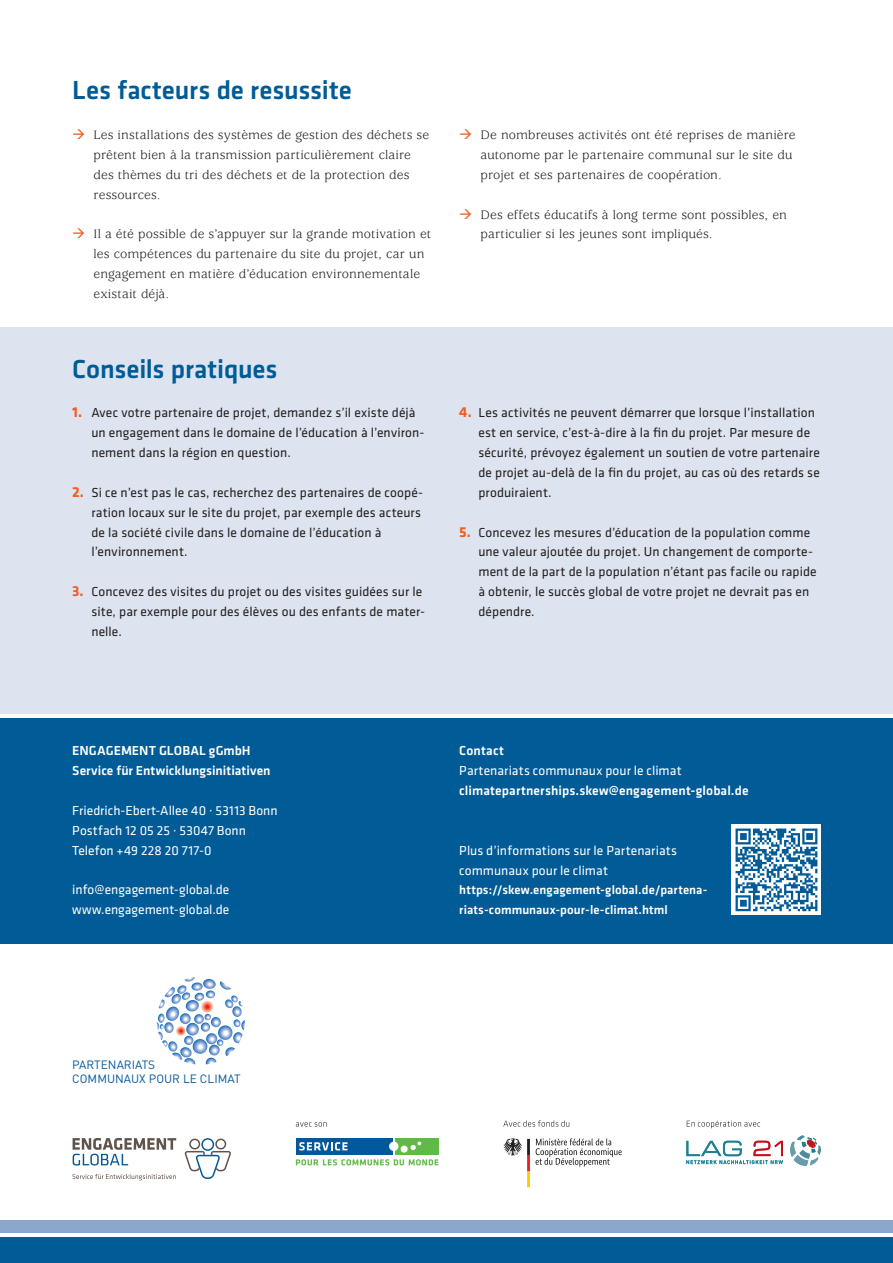
<style>
.page{position:relative;width:893px;height:1263px;background:#fff}
.page>*{position:absolute;margin:0;border:0;box-sizing:border-box;transform-origin:0 0}
.t1{font:500 27px "Klavika";letter-spacing:-.005em;color:#005b97}
.t2{font:13.5px/19.8px "Klavika";letter-spacing:.005em;color:#231f20}
.t3{font:13.5px/19.8px "Usherwood Std";letter-spacing:.01em;color:#231f20}
.t4{font:13.5px/19.8px "Klavika";color:#fff}
.t5{font:500 13.5px/19.8px "Klavika";letter-spacing:.005em;color:#fff}
.t6{font:500 12.75px/20px "Klavika";letter-spacing:.01em;color:#fff}
.t7{font:11.85px/14.2px "DIN Pro";color:#01589c}
.s1{color:#f25d21}
.s2{font-weight:700;font-size:15px;color:#f25d21}
.s3{font-weight:400}
</style>
<div class="page">
<div style="left:0;top:327px;width:893px;height:387px;background:#dde4f0"></div>
<div style="left:0;top:1237px;width:893px;height:26px;background:#005b97"></div>
<div style="left:0;top:1220px;width:893px;height:13px;background:#8da7cc"></div>
<div style="left:0;top:719px;width:893px;height:225px;background:#005b97"></div>
<img style="left:731px;top:825px;width:90px;height:89px">
<svg style="left:687px;top:1120px;width:73px;height:8px"></svg>
<div style="left:296px;top:1138px;width:97px;height:16px;background:#01589c"></div>
<div style="left:395px;top:1138px;width:43px;height:16px;background:#60bb46"></div>
<div style="left:389px;top:1141px;width:9px;height:10px;background:#fff;border-radius:50%"></div>
<div style="left:401px;top:1145px;width:7px;height:7px;background:#fff;border-radius:50%"></div>
<svg style="left:410px;top:1141px;width:11px;height:9px"></svg>
<svg style="left:299px;top:1142px;width:48px;height:8px"></svg>
<svg style="left:296px;top:1159px;width:142px;height:6px"></svg>
<svg style="left:296px;top:1122px;width:31px;height:5px"></svg>
<svg style="left:185px;top:1138px;width:46px;height:41px"></svg>
<svg style="left:73px;top:1138px;width:103px;height:27px"></svg>
<svg style="left:72px;top:1174px;width:104px;height:6px"></svg>
<svg style="left:503px;top:1120px;width:66px;height:7px"></svg>
<svg style="left:536px;top:1138px;width:86px;height:28px"></svg>
<svg style="left:503px;top:1138px;width:27px;height:49px"></svg>
<svg style="left:157px;top:977px;width:88px;height:87px"></svg>
<svg style="left:686px;top:1140px;width:97px;height:24px"></svg>
<svg style="left:790px;top:1135px;width:31px;height:31px"></svg>
<h1 class="t1" style="left:72px;top:76px;width:281px">Les facteurs de resussite</h1>
<p class="t3" style="left:94px;top:125px;width:337px;text-indent:-21px"><span class="s1">→</span> Les installations des systèmes de gestion des déchets se prêtent bien à la transmission particulièrement claire des thèmes du tri des déchets et de la protection des ressources.</p>
<p class="t3" style="left:94px;top:225px;width:339px;text-indent:-21px"><span class="s1">→</span> Il a été possible de s’appuyer sur la grande motivation et les compétences du partenaire du site du projet, car un engagement en matière d’éducation environnementale existait déjà.</p>
<h1 class="t1" style="left:72px;top:354px;width:207px">Conseils pratiques</h1>
<p class="t2" style="left:91px;top:403px;width:335px;text-indent:-19px"><span class="s2">1.</span> Avec votre partenaire de projet, demandez s’il existe déjà un engagement dans le domaine de l’éducation à l’environ&shy;nement dans la région en question.</p>
<p class="t2" style="left:91px;top:483px;width:333px;text-indent:-19px"><span class="s2">2.</span> Si ce n’est pas le cas, recherchez des partenaires de coopé&shy;ration locaux sur le site du projet, par exemple des acteurs de la société civile dans le domaine de l’éducation à l’environnement.</p>
<p class="t2" style="left:91px;top:582px;width:335px;text-indent:-19px"><span class="s2">3.</span> Concevez des visites du projet ou des visites guidées sur le site, par exemple pour des élèves ou des enfants de mater&shy;nelle.</p>
<p class="t3" style="left:480px;top:125px;width:317px;text-indent:-21px"><span class="s1">→</span> De nombreuses activités ont été reprises de manière autonome par le partenaire communal sur le site du projet et ses partenaires de coopération.</p>
<p class="t3" style="left:480px;top:205px;width:308px;text-indent:-21px"><span class="s1">→</span> Des effets éducatifs à long terme sont possibles, en particulier si les jeunes sont impliqués.</p>
<p class="t2" style="left:478px;top:403px;width:343px;text-indent:-19px"><span class="s2">4.</span> Les activités ne peuvent démarrer que lorsque l’installation est en service, c’est-à-dire à la fin du projet. Par mesure de sécurité, prévoyez également un soutien de votre partenaire de projet au-delà de la fin du projet, au cas où des retards se produiraient.</p>
<p class="t2" style="left:478px;top:522px;width:340px;text-indent:-19px"><span class="s2">5.</span> Concevez les mesures d’éducation de la population comme une valeur ajoutée du projet. Un changement de comporte&shy;ment de la part de la population n’étant pas facile ou rapide à obtenir, le succès global de votre projet ne devrait pas en dépendre.</p>
<p class="t5" style="left:72px;top:741px;width:200px">ENGAGEMENT GLOBAL gGmbH<br>Service für Entwicklungsinitiativen</p>
<p class="t4" style="left:72px;top:801px;width:207px">Friedrich-Ebert-Allee 40 · 53113 Bonn<br>Postfach 12 05 25 · 53047 Bonn<br>Telefon +49 228 20 717-0</p>
<p class="t4" style="left:72px;top:880px;width:159px">info@engagement-global.de www.engagement-global.de</p>
<p class="t5" style="left:459px;top:741px;width:291px">Contact<br><span class="s3">Partenariats communaux pour le climat </span>climatepartnerships.skew@engagement-global.de</p>
<p class="t4" style="left:459px;top:840px;width:219px">Plus d’informations sur le Partenariats communaux pour le climat</p>
<p class="t6" style="left:459px;top:880px;width:250px">https://skew.engagement-global.de/partena&shy;riats-communaux-pour-le-climat.html</p>
<p class="t7" style="left:72px;top:1057px;width:170px">PARTENARIATS<br>COMMUNAUX POUR LE CLIMAT</p>
</div>
